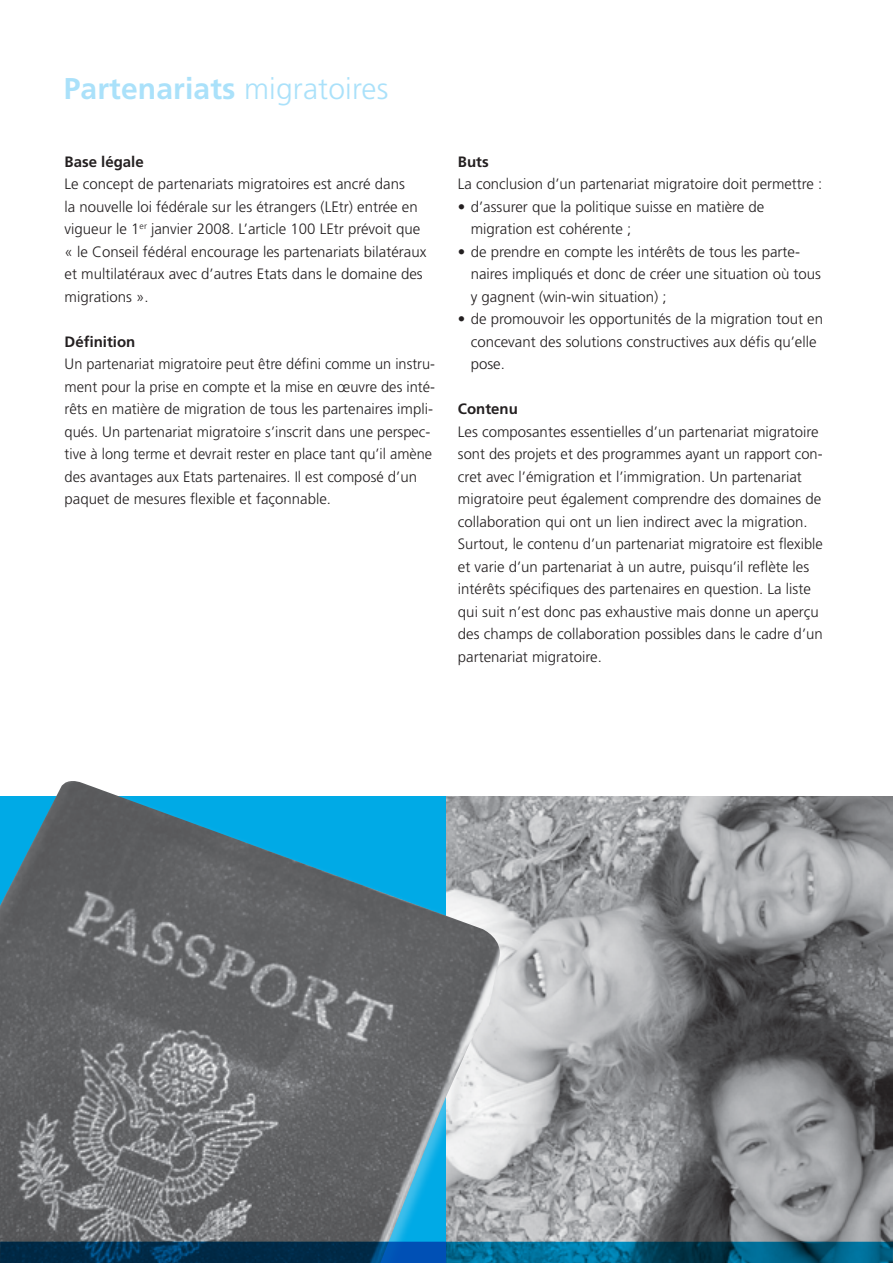
<style>
.page{position:relative;width:893px;height:1263px;background:#fff}
.page>*{position:absolute;margin:0;border:0;box-sizing:border-box;transform-origin:0 0}
.t1{font:700 30px "Frutiger LT Std";letter-spacing:.005em;color:#aae1fa}
.t2{font:300 15px/22.5px "Frutiger LT Std";color:#231f20}
.t3{font:700 15px "Frutiger LT Std";color:#231f20}
.s1{font-weight:300}
</style>
<div class="page">
<img style="left:514px;top:796px;width:379px;height:446px">
<div style="left:0;top:778px;width:514px;height:485px;background:#fff;opacity:.25"></div>
<img style="left:0;top:781px;width:504px;height:461px">
<svg style="left:0;top:1242px;width:893px;height:21px"></svg>
<h1 class="t1" style="left:64px;top:71px;width:326px">Partenariats <span class="s1">migratoires</span></h1>
<p class="t3" style="left:65px;top:152px;width:81px">Base légale</p>
<p class="t2" style="left:65px;top:173px;width:363px">Le concept de partenariats migratoires est ancré dans<br>la nouvelle loi fédérale sur les étrangers (LEtr) entrée en vigueur le 1<sup>er</sup> janvier 2008. L’article 100 LEtr prévoit que « le Conseil fédéral encourage les partenariats bilatéraux et multilatéraux avec d’autres Etats dans le domaine des migrations ».</p>
<p class="t3" style="left:65px;top:332px;width:72px">Définition</p>
<p class="t2" style="left:65px;top:353px;width:372px">Un partenariat migratoire peut être défini comme un instru&shy;ment pour la prise en compte et la mise en œuvre des inté&shy;rêts en matière de migration de tous les partenaires impli&shy;qués. Un partenariat migratoire s’inscrit dans une perspec&shy;tive à long terme et devrait rester en place tant qu’il amène des avantages aux Etats partenaires. Il est composé d’un paquet de mesures flexible et façonnable.</p>
<p class="t3" style="left:458px;top:152px;width:32px">Buts</p>
<p class="t2" style="left:458px;top:173px;width:366px">La conclusion d’un partenariat migratoire doit permettre :</p>
<p class="t2" style="left:471px;top:195px;width:295px;text-indent:-13px">• d’assurer que la politique suisse en matière de migration est cohérente ;</p>
<p class="t2" style="left:471px;top:240px;width:352px;text-indent:-13px">• de prendre en compte les intérêts de tous les parte&shy;naires impliqués et donc de créer une situation où tous y gagnent (win-win situation) ;</p>
<p class="t2" style="left:471px;top:308px;width:354px;text-indent:-13px">• de promouvoir les opportunités de la migration tout en concevant des solutions constructives aux défis qu’elle pose.</p>
<p class="t3" style="left:458px;top:400px;width:61px">Contenu</p>
<p class="t2" style="left:458px;top:420px;width:366px">Les composantes essentielles d’un partenariat migratoire sont des projets et des programmes ayant un rapport con&shy;cret avec l’émigration et l’immigration. Un partenariat migratoire peut également comprendre des domaines de collaboration qui ont un lien indirect avec la migration.<br>Surtout, le contenu d’un partenariat migratoire est flexible et varie d’un partenariat à un autre, puisqu’il reflète les intérêts spécifiques des partenaires en question. La liste qui suit n’est donc pas exhaustive mais donne un aperçu des champs de collaboration possibles dans le cadre d’un partenariat migratoire.</p>
</div>
